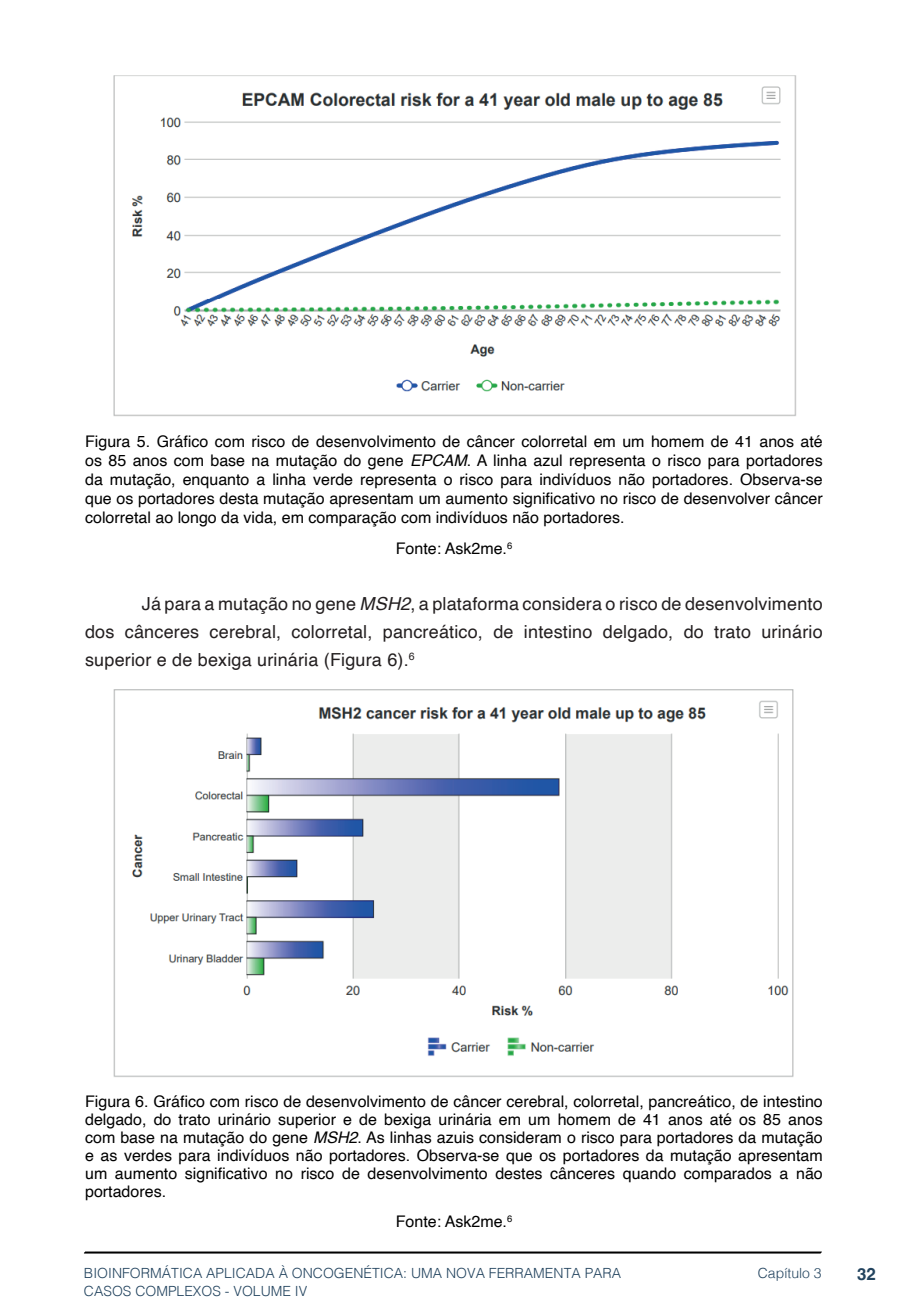
<style>
.page{position:relative;width:908px;height:1304px;background:#fff}
.page>*{position:absolute;margin:0;border:0;box-sizing:border-box;transform-origin:0 0}
.txt{font:18px/28px "Helvetica";letter-spacing:.01em;color:#231f20;text-align:justify}
.t1{font:700 16.8px "Helvetica";color:#23445f}
.imagens_graf_tab{font:16px/18px "Helvetica";color:#000;text-align:justify}
.t2{font:300 14px/18px "Helvetica";color:#23445f}
.s1{font-style:italic}
</style>
<div class="page">
<svg style="left:84px;top:1251px;width:737px;height:3px"></svg>
<img style="left:113px;top:75px;width:683px;height:341px">
<img style="left:113px;top:689px;width:681px;height:388px">
<p class="imagens_graf_tab" style="left:85px;top:432px;width:738px;line-height:19.2px">Figura 5. Gráfico com risco de desenvolvimento de câncer colorretal em um homem de 41 anos até os 85 anos com base na mutação do gene <span class="s1">EPCAM</span>. A linha azul representa o risco para portadores da mutação, enquanto a linha verde representa o risco para indivíduos não portadores. Observa-se que os portadores desta mutação apresentam um aumento significativo no risco de desenvolver câncer colorretal ao longo da vida, em comparação com indivíduos não portadores.</p>
<p class="imagens_graf_tab" style="left:395px;top:540px;width:118px">Fonte: Ask2me.<sup>6</sup></p>
<p class="txt" style="left:85px;top:590px;width:738px;text-indent:57px">Já para a mutação no gene <span class="s1">MSH2</span>, a plataforma considera o risco de desenvolvimento dos cânceres cerebral, colorretal, pancreático, de intestino delgado, do trato urinário superior e de bexiga urinária (Figura 6).<sup>6</sup></p>
<p class="imagens_graf_tab" style="left:85px;top:1093px;width:739px">Figura 6. Gráfico com risco de desenvolvimento de câncer cerebral, colorretal, pancreático, de intestino delgado, do trato urinário superior e de bexiga urinária em um homem de 41 anos até os 85 anos com base na mutação do gene <span class="s1">MSH2</span>. As linhas azuis consideram o risco para portadores da mutação e as verdes para indivíduos não portadores. Observa-se que os portadores da mutação apresentam um aumento significativo no risco de desenvolvimento destes cânceres quando comparados a não portadores.</p>
<p class="imagens_graf_tab" style="left:395px;top:1213px;width:118px">Fonte: Ask2me.<sup>6</sup></p>
<p class="t2" style="left:84px;top:1263px;width:538px">BIOINFORMÁTICA APLICADA À ONCOGENÉTICA: UMA NOVA FERRAMENTA PARA<br>CASOS COMPLEXOS - VOLUME IV</p>
<p class="t2" style="left:757px;top:1263px;width:65px">Capítulo 3</p>
<p class="t1" style="left:856px;top:1264px;width:20px">32</p>
</div>
